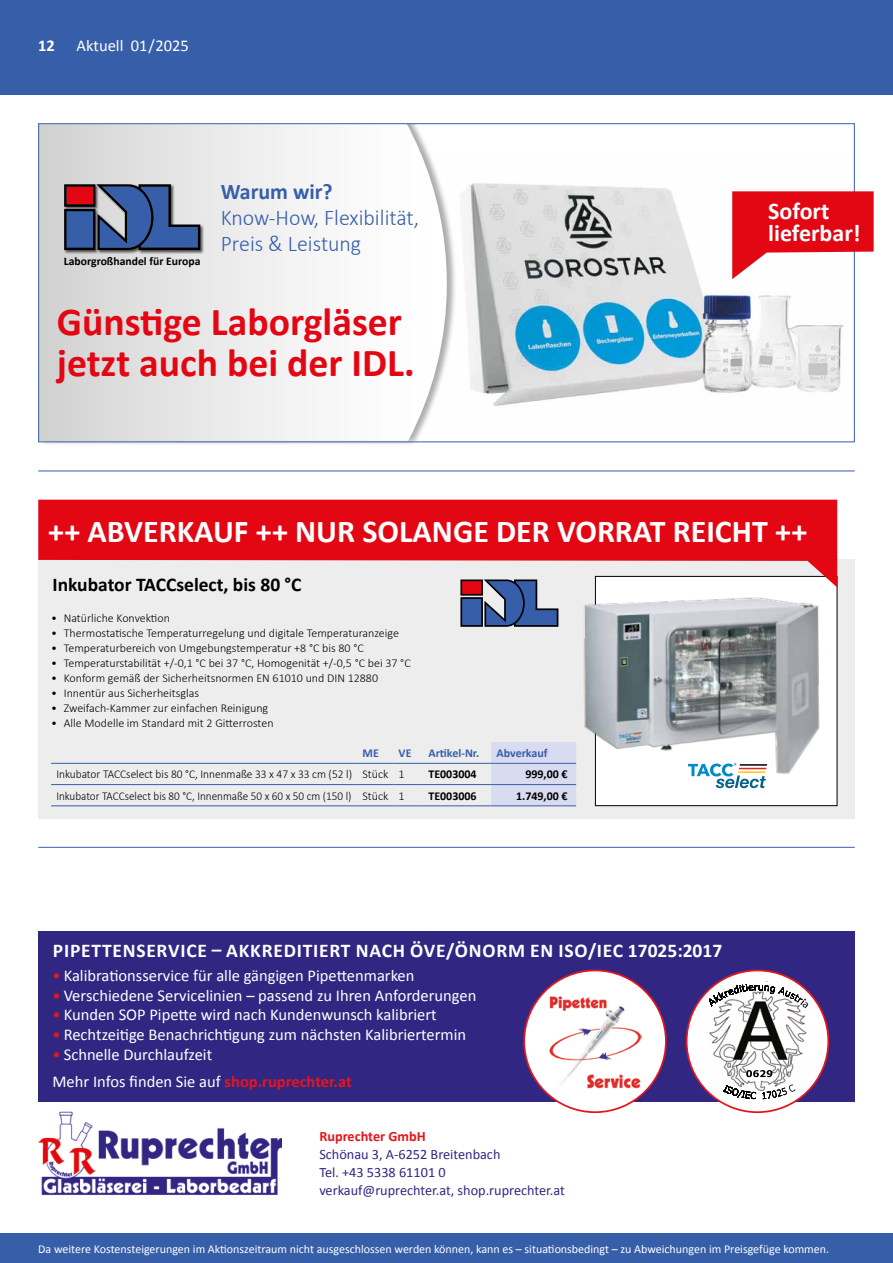
<style>
.page{position:relative;width:893px;height:1263px;background:#fff}
.page>*{position:absolute;margin:0;border:0;box-sizing:border-box;transform-origin:0 0}
.t1{font:700 39.75px/40.3px "Calibri";color:#e30613}
.t2{font:700 31.95px "Calibri";color:#fff}
.t3{font:700 24px/22.5px "Calibri";color:#fff}
.t4{font:300 22.35px/25.8px "Calibri";color:#375ea9}
.t5{font:700 22.35px "Calibri";color:#375ea9}
.t6{font:700 19.5px "Calibri";letter-spacing:.04em;color:#fff}
.t7{font:700 19.5px "Calibri";color:#000}
.t8{font:16.5px/27.3px "Calibri";color:#fff}
.t9{font:700 16.5px "Calibri";color:#fff}
.t10{font:14.25px/18px "Calibri";color:#312783}
.t11{font:700 14.25px "Calibri";color:#e4151d}
.t12{font:300 12px "Calibri";color:#000}
.t13{font:12px "Calibri";color:#fff}
.t14{font:300 12px "Calibri";color:#000;scale:.93 1}
.t15{font:300 12px "Calibri";color:#000;scale:.95 1}
.t16{font:700 12px "Calibri";color:#000}
.t17{font:700 12px "Calibri";color:#375ea9}
.t18{font:700 11.7px "Calibri";color:#000}
.s1{color:#e4151d}
.s2{font-weight:700;color:#e4151d}
</style>
<div class="page">
<div style="left:0;top:1233px;width:893px;height:30px;background:#375ea9"></div>
<hr style="left:38px;top:847px;width:817px;height:1px;background:#375ea9">
<hr style="left:38px;top:471px;width:817px;height:1px;background:#375ea9">
<img style="left:39px;top:1111px;width:242px;height:84px">
<div style="left:38px;top:931px;width:817px;height:170px;background:#312783"></div>
<div style="left:687px;top:970px;width:141px;height:142px;background:#fff;border-radius:50%"></div>
<img style="left:708px;top:979px;width:102px;height:112px">
<svg style="left:746px;top:1070px;width:26px;height:7px"></svg>
<svg style="left:723px;top:1084px;width:72px;height:15px"></svg>
<svg style="left:709px;top:984px;width:99px;height:24px"></svg>
<div style="left:524px;top:970px;width:142px;height:142px;background:#fff;border-radius:50%"></div>
<img style="left:549px;top:996px;width:93px;height:93px">
<div style="left:38px;top:559px;width:817px;height:260px;background:#ededed"></div>
<div style="left:491px;top:742px;width:85px;height:63px;background:#d9dcf0"></div>
<hr style="left:51px;top:763px;width:306px;height:1px;background:#375ea9">
<hr style="left:357px;top:763px;width:36px;height:1px;background:#375ea9">
<hr style="left:393px;top:763px;width:30px;height:1px;background:#375ea9">
<hr style="left:423px;top:763px;width:68px;height:1px;background:#375ea9">
<hr style="left:491px;top:763px;width:85px;height:1px;background:#375ea9">
<hr style="left:51px;top:784px;width:306px;height:1px;background:#375ea9">
<hr style="left:357px;top:784px;width:36px;height:1px;background:#375ea9">
<hr style="left:393px;top:784px;width:30px;height:1px;background:#375ea9">
<hr style="left:423px;top:784px;width:68px;height:1px;background:#375ea9">
<hr style="left:491px;top:784px;width:85px;height:1px;background:#375ea9">
<hr style="left:51px;top:805px;width:306px;height:1px;background:#375ea9">
<hr style="left:357px;top:805px;width:36px;height:1px;background:#375ea9">
<hr style="left:393px;top:805px;width:30px;height:1px;background:#375ea9">
<hr style="left:423px;top:805px;width:68px;height:1px;background:#375ea9">
<hr style="left:491px;top:805px;width:85px;height:1px;background:#375ea9">
<svg style="left:460px;top:587px;width:98px;height:40px"></svg>
<div style="left:595px;top:576px;width:242px;height:230px;background:#fff"></div>
<svg style="left:38px;top:500px;width:799px;height:87px;fill:#e30613"></svg>
<img style="left:575px;top:587px;width:245px;height:193px">
<hr style="left:740px;top:764px;width:27px;height:2px;background:#000">
<svg style="left:688px;top:763px;width:78px;height:25px"></svg>
<hr style="left:738px;top:771px;width:28px;height:2px;background:#fecb04">
<img style="left:461px;top:183px;width:382px;height:223px">
<div style="left:38px;top:37px;width:419px;height:409px;background:#000;opacity:.32"></div>
<svg style="left:40px;top:125px;width:407px;height:315px"></svg>
<div style="left:0;top:0;width:861px;height:124px;background:#fff"></div>
<div style="left:0;top:0;width:893px;height:95px;background:#375ea9"></div>
<div style="left:64px;top:184px;width:141px;height:71px;background:#000;opacity:.65"></div>
<svg style="left:64px;top:184px;width:136px;height:66px;background:#5b648b"></svg>
<svg style="left:732px;top:191px;width:142px;height:88px"></svg>
<h3 class="t9" style="left:38px;top:35px;width:18px">12</h3>
<h3 class="t8" style="left:77px;top:32px;width:114px">Aktuell 01/2025</h3>
<p class="t18" style="left:64px;top:253px;width:138px">Laborgroßhandel für Europa</p>
<h3 class="t5" style="left:221px;top:178px;width:113px">Warum wir?</h3>
<h3 class="t4" style="left:221px;top:204px;width:200px">Know-How, Flexibilität,<br>Preis &amp; Leistung</h3>
<h3 class="t3" style="left:768px;top:200px;width:94px">Sofort lieferbar!</h3>
<h1 class="t1" style="left:57px;top:302px;width:359px">Günstige Laborgläser jetzt auch bei der IDL.</h1>
<h2 class="t2" style="left:48px;top:511px;width:761px">++ ABVERKAUF ++ NUR SOLANGE DER VORRAT REICHT ++</h2>
<h3 class="t7" style="left:53px;top:572px;width:251px">Inkubator TACCselect, bis 80 °C</h3>
<p class="t12" style="left:51px;top:610px;width:120px">• Natürliche Konvektion</p>
<p class="t12" style="left:51px;top:625px;width:349px">• Thermostatische Temperaturregelung und digitale Temperaturanzeige</p>
<p class="t12" style="left:51px;top:640px;width:314px">• Temperaturbereich von Umgebungstemperatur +8 °C bis 80 °C</p>
<p class="t12" style="left:51px;top:655px;width:361px">• Temperaturstabilität +/-0,1 °C bei 37 °C, Homogenität +/-0,5 °C bei 37 °C</p>
<p class="t12" style="left:51px;top:670px;width:329px">• Konform gemäß der Sicherheitsnormen EN 61010 und DIN 12880</p>
<p class="t12" style="left:51px;top:685px;width:149px">• Innentür aus Sicherheitsglas</p>
<p class="t12" style="left:51px;top:700px;width:219px">• Zweifach-Kammer zur einfachen Reinigung</p>
<p class="t12" style="left:51px;top:715px;width:224px">• Alle Modelle im Standard mit 2 Gitterrosten</p>
<p class="t17" style="left:362px;top:745px;width:18px">ME</p>
<p class="t17" style="left:399px;top:745px;width:14px">VE</p>
<p class="t17" style="left:428px;top:745px;width:52px">Artikel-Nr.</p>
<p class="t17" style="left:496px;top:745px;width:53px">Abverkauf</p>
<p class="t15" style="left:56px;top:767px;width:368px">Inkubator TACCselect bis 80 °C, Innenmaße 33 x 47 x 33 cm (52 l) Stück 1</p>
<p class="t16" style="left:428px;top:767px;width:50px">TE003004</p>
<p class="t16" style="left:525px;top:767px;width:44px">999,00 €</p>
<p class="t14" style="left:56px;top:788px;width:376px">Inkubator TACCselect bis 80 °C, Innenmaße 50 x 60 x 50 cm (150 l) Stück 1</p>
<p class="t16" style="left:428px;top:788px;width:50px">TE003006</p>
<p class="t16" style="left:516px;top:788px;width:53px">1.749,00 €</p>
<h3 class="t6" style="left:53px;top:938px;width:671px">PIPETTENSERVICE – AKKREDITIERT NACH ÖVE/ÖNORM EN ISO/IEC 17025:2017</h3>
<h3 class="t8" style="left:53px;top:962px;width:363px"><span class="s1">•</span> Kalibrationsservice für alle gängigen Pipettenmarken</h3>
<h3 class="t8" style="left:53px;top:981px;width:425px"><span class="s1">•</span> Verschiedene Servicelinien – passend zu Ihren Anforderungen</h3>
<h3 class="t8" style="left:53px;top:1001px;width:386px"><span class="s1">•</span> Kunden SOP Pipette wird nach Kundenwunsch kalibriert</h3>
<h3 class="t8" style="left:53px;top:1021px;width:415px"><span class="s1">•</span> Rechtzeitige Benachrichtigung zum nächsten Kalibriertermin</h3>
<h3 class="t8" style="left:53px;top:1041px;width:301px"><span class="s1">•</span> Schnelle Durchlaufzeit<br>Mehr Infos finden Sie auf <span class="s2">shop.ruprechter.at</span></h3>
<p class="t11" style="left:319px;top:1127px;width:108px">Ruprechter GmbH</p>
<p class="t10" style="left:319px;top:1145px;width:247px">Schönau 3, A-6252 Breitenbach<br>Tel. +43 5338 61101 0 verkauf@ruprechter.at, shop.ruprechter.at</p>
<p class="t13" style="left:38px;top:1241px;width:792px">Da weitere Kostensteigerungen im Aktionszeitraum nicht ausgeschlossen werden können, kann es – situationsbedingt – zu Abweichungen im Preisgefüge kommen.</p>
</div>
